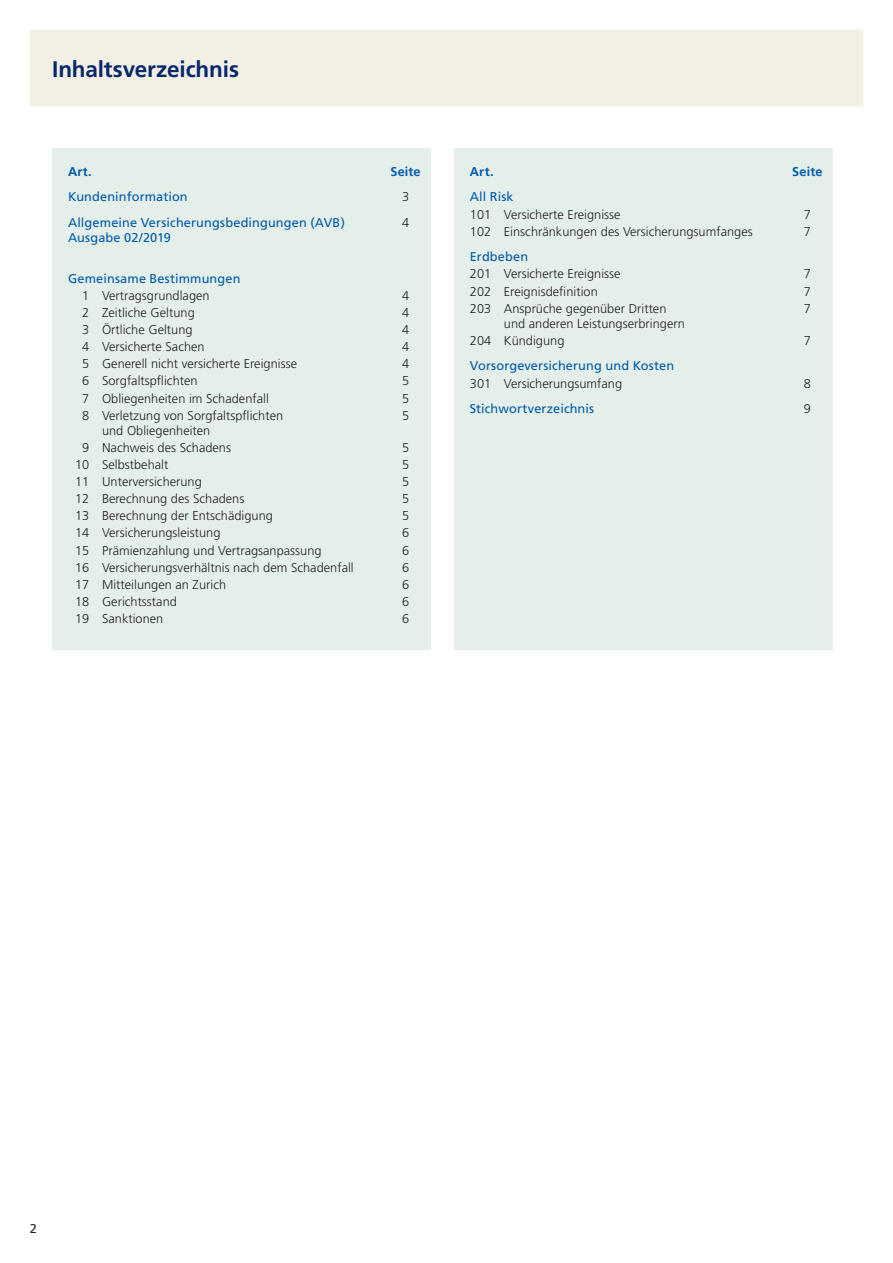
<style>
.page{position:relative;width:893px;height:1263px;background:#fff}
.page>*{position:absolute;margin:0;border:0;box-sizing:border-box;transform-origin:0 0}
.t1{font:700 22.5px "Frutiger";letter-spacing:-.005em;color:#04286b}
.t2{font:300 12.75px/17.1px "Frutiger";letter-spacing:.005em;color:#231f20;text-align:center}
.t3{font:12.75px "Frutiger";letter-spacing:.01em;color:#015aaa}
.t4{font:700 12.75px "Frutiger";letter-spacing:.015em;color:#015aaa}
.t5{font:12.75px "Frutiger";color:#231f20}
</style>
<div class="page">
<div style="left:30px;top:30px;width:833px;height:76px;background:#f3efe5"></div>
<div style="left:52px;top:149px;width:379px;height:501px;background:#e4efea"></div>
<div style="left:454px;top:149px;width:378px;height:501px;background:#e4efea"></div>
<h1 class="t1" style="left:52px;top:56px;width:188px">Inhaltsverzeichnis</h1>
<p class="t4" style="left:68px;top:164px;width:25px">Art.</p>
<p class="t4" style="left:390px;top:164px;width:32px">Seite</p>
<p class="t4" style="left:470px;top:164px;width:25px">Art.</p>
<p class="t4" style="left:792px;top:164px;width:32px">Seite</p>
<p class="t3" style="left:68px;top:190px;width:121px">Kundeninformation</p>
<p class="t2" style="left:402px;top:188px;width:9px">3</p>
<p class="t3" style="left:68px;top:215px;width:278px">Allgemeine Versicherungsbedingungen (AVB)</p>
<p class="t2" style="left:402px;top:214px;width:9px">4</p>
<p class="t3" style="left:68px;top:230px;width:104px">Ausgabe 02/2019</p>
<p class="t3" style="left:68px;top:271px;width:174px">Gemeinsame Bestimmungen</p>
<p class="t2" style="left:82px;top:287px;width:129px">1 Vertragsgrundlagen</p>
<p class="t2" style="left:402px;top:287px;width:9px">4</p>
<p class="t2" style="left:82px;top:304px;width:114px">2 Zeitliche Geltung</p>
<p class="t2" style="left:402px;top:304px;width:9px">4</p>
<p class="t2" style="left:82px;top:321px;width:112px">3 Örtliche Geltung</p>
<p class="t2" style="left:402px;top:321px;width:9px">4</p>
<p class="t2" style="left:82px;top:338px;width:124px">4 Versicherte Sachen</p>
<p class="t2" style="left:402px;top:338px;width:9px">4</p>
<p class="t2" style="left:82px;top:355px;width:216px">5 Generell nicht versicherte Ereignisse</p>
<p class="t2" style="left:402px;top:355px;width:9px">4</p>
<p class="t2" style="left:82px;top:372px;width:117px">6 Sorgfaltspflichten</p>
<p class="t2" style="left:402px;top:372px;width:9px">5</p>
<p class="t2" style="left:82px;top:390px;width:188px">7 Obliegenheiten im Schadenfall</p>
<p class="t2" style="left:402px;top:390px;width:9px">5</p>
<p class="t2" style="left:82px;top:407px;width:202px">8 Verletzung von Sorgfaltspflichten</p>
<p class="t2" style="left:402px;top:407px;width:9px">5</p>
<p class="t2" style="left:82px;top:422px;width:150px">und Obliegenheiten<br>9 Nachweis des Schadens</p>
<p class="t2" style="left:402px;top:439px;width:9px">5</p>
<p class="t2" style="left:75px;top:456px;width:95px">10 Selbstbehalt</p>
<p class="t2" style="left:402px;top:456px;width:9px">5</p>
<p class="t2" style="left:75px;top:473px;width:128px">11 Unterversicherung</p>
<p class="t2" style="left:402px;top:473px;width:9px">5</p>
<p class="t2" style="left:75px;top:490px;width:171px">12 Berechnung des Schadens</p>
<p class="t2" style="left:402px;top:490px;width:9px">5</p>
<p class="t2" style="left:75px;top:507px;width:199px">13 Berechnung der Entschädigung</p>
<p class="t2" style="left:402px;top:507px;width:9px">5</p>
<p class="t2" style="left:75px;top:524px;width:147px">14 Versicherungsleistung</p>
<p class="t2" style="left:402px;top:524px;width:9px">6</p>
<p class="t2" style="left:75px;top:542px;width:248px">15 Prämienzahlung und Vertragsanpassung</p>
<p class="t2" style="left:402px;top:542px;width:9px">6</p>
<p class="t2" style="left:75px;top:559px;width:280px">16 Versicherungsverhältnis nach dem Schadenfall</p>
<p class="t2" style="left:402px;top:559px;width:9px">6</p>
<p class="t2" style="left:75px;top:576px;width:152px">17 Mitteilungen an Zurich</p>
<p class="t2" style="left:402px;top:576px;width:9px">6</p>
<p class="t2" style="left:75px;top:593px;width:103px">18 Gerichtsstand</p>
<p class="t2" style="left:402px;top:593px;width:9px">6</p>
<p class="t2" style="left:75px;top:610px;width:90px">19 Sanktionen</p>
<p class="t2" style="left:402px;top:610px;width:9px">6</p>
<p class="t3" style="left:470px;top:190px;width:45px">All Risk</p>
<p class="t2" style="left:470px;top:206px;width:152px">101 Versicherte Ereignisse</p>
<p class="t2" style="left:804px;top:206px;width:9px">7</p>
<p class="t2" style="left:470px;top:223px;width:284px">102 Einschränkungen des Versicherungsumfanges</p>
<p class="t2" style="left:804px;top:223px;width:9px">7</p>
<p class="t3" style="left:470px;top:249px;width:60px">Erdbeben</p>
<p class="t2" style="left:470px;top:265px;width:152px">201 Versicherte Ereignisse</p>
<p class="t2" style="left:804px;top:265px;width:9px">7</p>
<p class="t2" style="left:470px;top:283px;width:129px">202 Ereignisdefinition</p>
<p class="t2" style="left:804px;top:283px;width:9px">7</p>
<p class="t2" style="left:470px;top:300px;width:198px">203 Ansprüche gegenüber Dritten</p>
<p class="t2" style="left:804px;top:300px;width:9px">7</p>
<p class="t2" style="left:470px;top:315px;width:217px;text-align:left;text-indent:34px">und anderen Leistungserbringern<br>204 Kündigung</p>
<p class="t2" style="left:804px;top:332px;width:9px">7</p>
<p class="t3" style="left:470px;top:358px;width:206px">Vorsorgeversicherung und Kosten</p>
<p class="t2" style="left:470px;top:375px;width:154px">301 Versicherungsumfang</p>
<p class="t2" style="left:804px;top:375px;width:9px">8</p>
<p class="t3" style="left:470px;top:401px;width:126px">Stichwortverzeichnis</p>
<p class="t2" style="left:804px;top:400px;width:9px">9</p>
<p class="t5" style="left:30px;top:1221px;width:9px">2</p>
</div>
